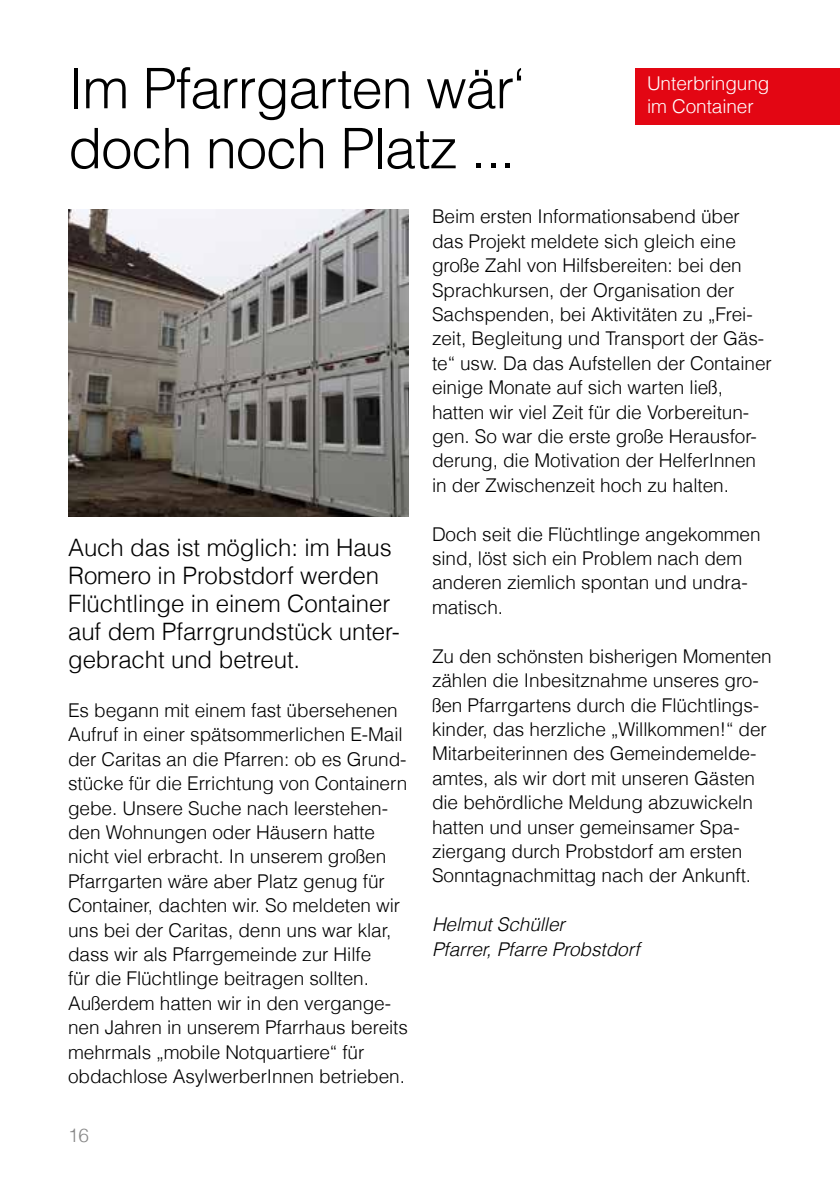
<style>
.page{position:relative;width:840px;height:1191px;background:#fff}
.page>*{position:absolute;margin:0;border:0;box-sizing:border-box;transform-origin:0 0}
.t1{font:300 56px/60px "Helvetica LT Com";letter-spacing:-.02em;color:#000}
.t2{font:300 24px/28px "Helvetica LT Com";letter-spacing:-.005em;color:#000}
.t3{font:300 19px/24.4px "Helvetica LT Com";letter-spacing:-.005em;color:#000}
.t4{font:italic 300 19px/24.4px "Helvetica LT Com";letter-spacing:-.005em;color:#000}
.t5{font:300 19px/22.8px "Helvetica LT Com";letter-spacing:-.005em;color:#fff}
.t6{font:300 19px "Helvetica LT Com";color:#878787}
</style>
<div class="page">
<img style="left:68px;top:210px;width:340px;height:306px">
<div style="left:635px;top:68px;width:204px;height:57px;background:#e30613"></div>
<h1 class="t1" style="left:68px;top:58px;width:458px">Im Pfarrgarten wär‘ doch noch Platz ...</h1>
<p class="t5" style="left:646px;top:72px;width:124px">Unterbringung im Container</p>
<p class="t2" style="left:68px;top:533px;width:333px">Auch das ist möglich: im Haus<br>Romero in Probstdorf werden<br>Flüchtlinge in einem Container auf dem Pfarrgrundstück unter&shy;gebracht und betreut.</p>
<p class="t3" style="left:68px;top:697px;width:341px">Es begann mit einem fast übersehenen Aufruf in einer spätsommerlichen E-Mail der Caritas an die Pfarren: ob es Grund&shy;stücke für die Errichtung von Containern gebe. Unsere Suche nach leerstehen&shy;den Wohnungen oder Häusern hatte nicht viel erbracht. In unserem großen Pfarrgarten wäre aber Platz genug für Container, dachten wir. So meldeten wir uns bei der Caritas, denn uns war klar, dass wir als Pfarrgemeinde zur Hilfe<br>für die Flüchtlinge beitragen sollten.<br>Außerdem hatten wir in den vergange&shy;nen Jahren in unserem Pfarrhaus bereits mehrmals „mobile Notquartiere“ für obdachlose AsylwerberInnen betrieben.</p>
<p class="t6" style="left:68px;top:1123px;width:23px">16</p>
<p class="t3" style="left:432px;top:204px;width:341px">Beim ersten Informationsabend über das Projekt meldete sich gleich eine große Zahl von Hilfsbereiten: bei den Sprachkursen, der Organisation der Sachspenden, bei Aktivitäten zu „Frei&shy;zeit, Begleitung und Transport der Gäs&shy;te“ usw. Da das Aufstellen der Container einige Monate auf sich warten ließ, hatten wir viel Zeit für die Vorbereitun&shy;gen. So war die erste große Herausfor&shy;derung, die Motivation der HelferInnen in der Zwischenzeit hoch zu halten.</p>
<p class="t3" style="left:432px;top:521px;width:330px">Doch seit die Flüchtlinge angekommen sind, löst sich ein Problem nach dem anderen ziemlich spontan und undra&shy;matisch.</p>
<p class="t3" style="left:432px;top:643px;width:341px">Zu den schönsten bisherigen Momenten zählen die Inbesitznahme unseres gro&shy;ßen Pfarrgartens durch die Flüchtlings&shy;kinder, das herzliche „Willkommen!“ der Mitarbeiterinnen des Gemeindemelde&shy;amtes, als wir dort mit unseren Gästen die behördliche Meldung abzuwickeln hatten und unser gemeinsamer Spa&shy;ziergang durch Probstdorf am ersten Sonntagnachmittag nach der Ankunft.</p>
<p class="t4" style="left:432px;top:912px;width:209px">Helmut Schüller<br>Pfarrer, Pfarre Probstdorf</p>
</div>
